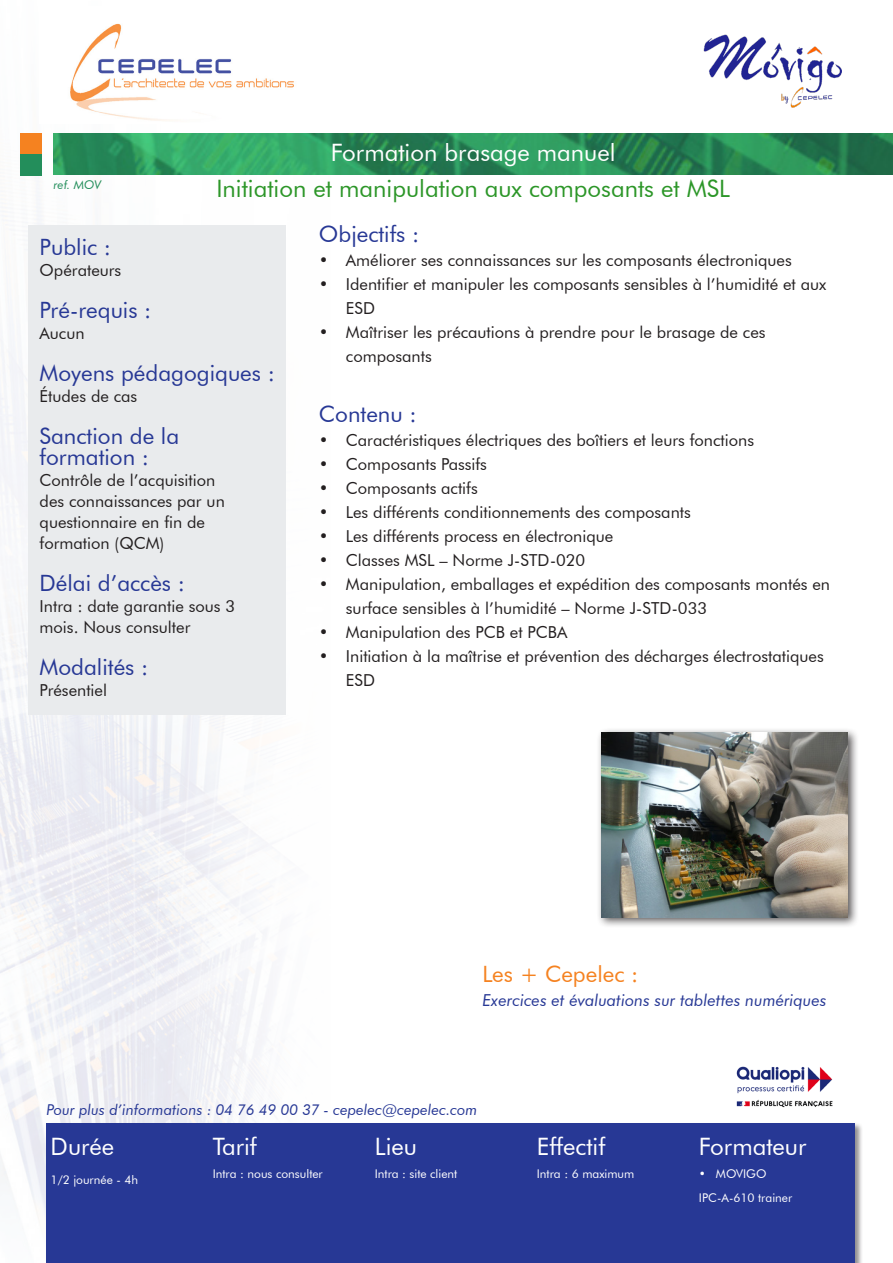
<style>
.page{position:relative;width:893px;height:1263px;background:#fff}
.page>*{position:absolute;margin:0;border:0;box-sizing:border-box;transform-origin:0 0}
.t1{font:24px "Futura BT";color:#fff}
.t2{font:24px "Futura BT";color:#2c9628}
.t3{font:22.5px/21px "Futura BT";color:#273895}
.t4{font:22.5px "Futura BT";color:#f58220}
.t5{font:16.5px/24px "Futura BT";color:#231f20}
.t6{font:italic 16.5px "Futura BT";color:#273895}
.t7{font:italic 15px "Futura BT";color:#273895}
.t8{font:12px/23.5px "Futura BT";color:#fff}
.t9{font:italic 12px "Futura BT";color:#238e5b}
</style>
<div class="page">
<img style="left:0;top:133px;width:286px;height:1078px">
<img style="left:70px;top:23px;width:224px;height:98px">
<img style="left:54px;top:133px;width:839px;height:42px">
<img style="left:703px;top:34px;width:139px;height:74px">
<div style="left:45px;top:1122px;width:818px;height:141px;background:#231f20;opacity:.5"></div>
<div style="left:46px;top:1124px;width:809px;height:139px;background:#273895"></div>
<div style="left:28px;top:225px;width:258px;height:489px;background:#e9ebed"></div>
<div style="left:596px;top:727px;width:263px;height:201px;background:#231f20;opacity:.75"></div>
<img style="left:601px;top:732px;width:247px;height:185px">
<div style="left:20px;top:133px;width:21px;height:21px;background:#f58220"></div>
<div style="left:20px;top:154px;width:21px;height:22px;background:#238e5b"></div>
<img style="left:736px;top:1066px;width:97px;height:42px">
<p class="t9" style="left:54px;top:178px;width:49px">ref. MOV</p>
<h1 class="t1" style="left:331px;top:138px;width:286px">Formation brasage manuel</h1>
<h1 class="t2" style="left:216px;top:174px;width:515px">Initiation et manipulation aux composants et MSL</h1>
<h2 class="t3" style="left:40px;top:236px;width:73px">Public :</h2>
<p class="t5" style="left:40px;top:257px;width:83px">Opérateurs</p>
<h2 class="t3" style="left:40px;top:299px;width:113px">Pré-requis :</h2>
<p class="t5" style="left:40px;top:320px;width:46px">Aucun</p>
<h2 class="t3" style="left:40px;top:362px;width:237px">Moyens pédagogiques :</h2>
<p class="t5" style="left:40px;top:383px;width:99px">Études de cas</p>
<h2 class="t3" style="left:40px;top:425px;width:141px">Sanction de la formation :</h2>
<p class="t5" style="left:40px;top:469px;width:187px;line-height:21px">Contrôle de l’acquisition des connaissances par un questionnaire en fin de formation (QCM)</p>
<h2 class="t3" style="left:40px;top:572px;width:147px">Délai d’accès :</h2>
<p class="t5" style="left:40px;top:595px;width:197px;line-height:21px">Intra : date garantie sous 3 mois. Nous consulter</p>
<h2 class="t3" style="left:40px;top:656px;width:110px">Modalités :</h2>
<p class="t5" style="left:40px;top:677px;width:69px">Présentiel</p>
<h2 class="t3" style="left:319px;top:223px;width:102px">Objectifs :</h2>
<p class="t5" style="left:319px;top:248px;width:474px">• Améliorer ses connaissances sur les composants électroniques</p>
<p class="t5" style="left:346px;top:272px;width:482px;text-indent:-27px">• Identifier et manipuler les composants sensibles à l’humidité et aux<br>ESD</p>
<p class="t5" style="left:346px;top:320px;width:421px;text-indent:-27px">• Maîtriser les précautions à prendre pour le brasage de ces composants</p>
<h2 class="t3" style="left:319px;top:403px;width:99px">Contenu :</h2>
<p class="t5" style="left:319px;top:428px;width:437px">• Caractéristiques électriques des boîtiers et leurs fonctions</p>
<p class="t5" style="left:319px;top:452px;width:170px">• Composants Passifs</p>
<p class="t5" style="left:319px;top:476px;width:160px">• Composants actifs</p>
<p class="t5" style="left:319px;top:500px;width:373px">• Les différents conditionnements des composants</p>
<p class="t5" style="left:319px;top:524px;width:296px">• Les différents process en électronique</p>
<p class="t5" style="left:319px;top:548px;width:268px">• Classes MSL – Norme J-STD-020</p>
<p class="t5" style="left:346px;top:572px;width:486px;text-indent:-27px">• Manipulation, emballages et expédition des composants montés en surface sensibles à l’humidité – Norme J-STD-033</p>
<p class="t5" style="left:319px;top:620px;width:250px">• Manipulation des PCB et PCBA</p>
<p class="t5" style="left:346px;top:644px;width:479px;text-indent:-27px">• Initiation à la maîtrise et prévention des décharges électrostatiques<br>ESD</p>
<h2 class="t4" style="left:482px;top:960px;width:157px">Les + Cepelec :</h2>
<p class="t6" style="left:482px;top:990px;width:346px">Exercices et évaluations sur tablettes numériques</p>
<p class="t7" style="left:46px;top:1100px;width:432px">Pour plus d’informations : 04 76 49 00 37 - cepelec@cepelec.com</p>
<h1 class="t1" style="left:51px;top:1132px;width:65px">Durée</h1>
<p class="t8" style="left:51px;top:1167px;width:89px">1/2 journée - 4h</p>
<h1 class="t1" style="left:213px;top:1132px;width:46px">Tarif</h1>
<p class="t8" style="left:213px;top:1162px;width:112px">Intra : nous consulter</p>
<h1 class="t1" style="left:375px;top:1132px;width:44px">Lieu</h1>
<p class="t8" style="left:375px;top:1162px;width:84px">Intra : site client</p>
<h1 class="t1" style="left:537px;top:1132px;width:70px">Effectif</h1>
<p class="t8" style="left:537px;top:1162px;width:99px">Intra : 6 maximum</p>
<h1 class="t1" style="left:699px;top:1132px;width:109px">Formateur</h1>
<p class="t8" style="left:699px;top:1162px;width:95px">• MOVIGO<br>IPC-A-610 trainer</p>
</div>
